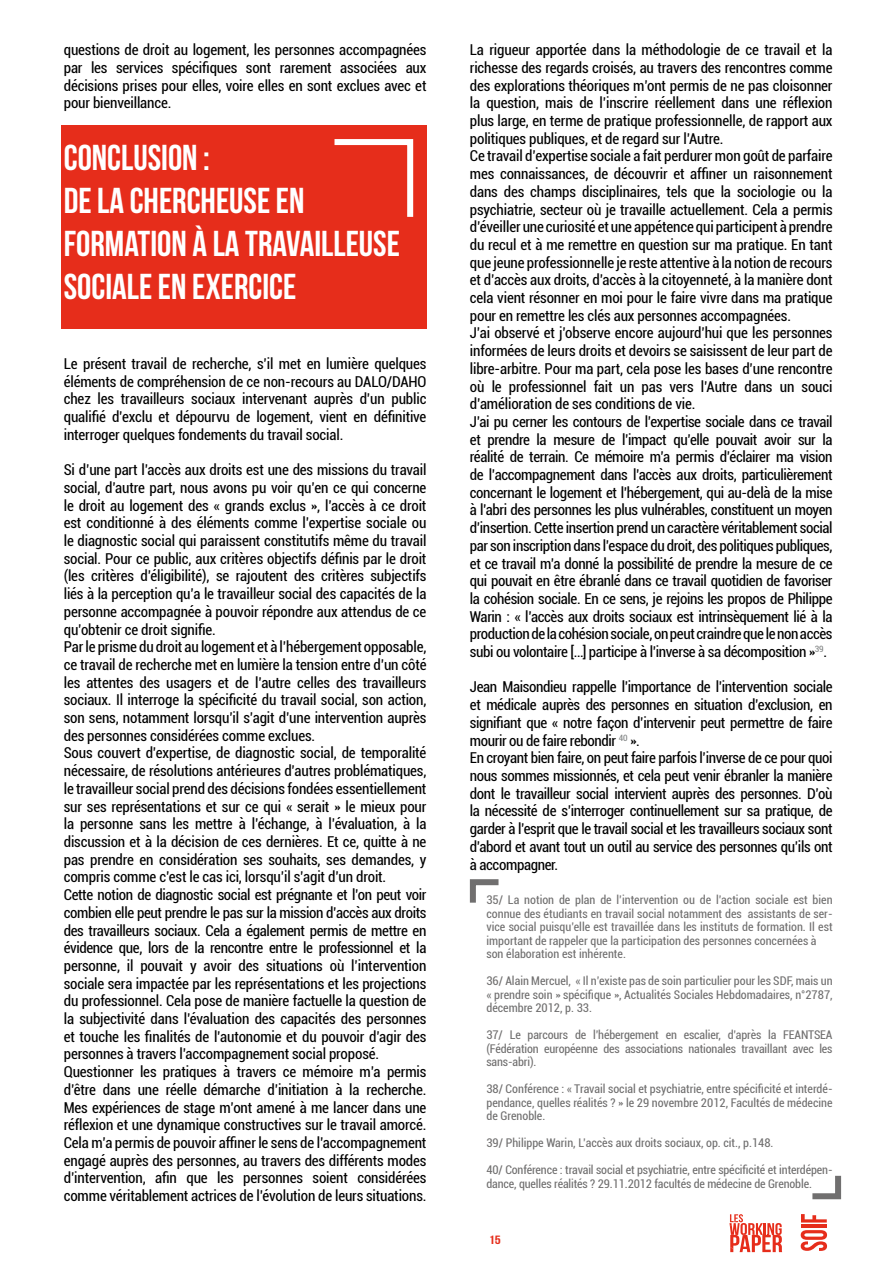
<style>
.page{position:relative;width:893px;height:1263px;background:#fff}
.page>*{position:absolute;margin:0;border:0;box-sizing:border-box;transform-origin:0 0}
.t1{font:36px/43.2px "Bebas Neue";color:#fff}
.t2{font:condensed 15px/17.7px "Roboto";letter-spacing:-.01em;color:#000}
.t3{font:condensed 12px/13.5px "Roboto";color:#706f6f;text-align:justify}
.t4{font:12px "Bebas Neue";color:#e62d1b;scale:1.27 1}
</style>
<div class="page">
<hr style="left:801px;top:1225px;width:26px;height:3px;background:#e62d1b">
<svg style="left:801px;top:1214px;width:26px;height:8px"></svg>
<svg style="left:801px;top:1230px;width:26px;height:21px"></svg>
<svg style="left:729px;top:1214px;width:53px;height:38px"></svg>
<div style="left:61px;top:125px;width:365px;height:204px;background:#e62d1b"></div>
<svg style="left:469px;top:879px;width:30px;height:24px"></svg>
<svg style="left:812px;top:1175px;width:30px;height:25px"></svg>
<svg style="left:334px;top:139px;width:80px;height:78px"></svg>
<p class="t2" style="left:64px;top:40px;width:364px;text-align:justify">questions de droit au logement, les personnes accompagnées par les services spécifiques sont rarement associées aux décisions prises pour elles, voire elles en sont exclues avec et pour bienveillance.</p>
<h1 class="t1" style="left:64px;top:135px;width:338px">CONCLUSION :<br>DE LA CHERCHEUSE EN<br>FORMATION À LA TRAVAILLEUSE<br>SOCIALE EN EXERCICE</h1>
<p class="t2" style="left:64px;top:354px;width:364px;text-align:justify">Le présent travail de recherche, s’il met en lumière quelques éléments de compréhension de ce non-recours au DALO/DAHO chez les travailleurs sociaux intervenant auprès d’un public qualifié d’exclu et dépourvu de logement, vient en définitive interroger quelques fondements du travail social.</p>
<p class="t2" style="left:64px;top:460px;width:364px">Si d’une part l’accès aux droits est une des missions du travail social, d’autre part, nous avons pu voir qu’en ce qui concerne le droit au logement des « grands exclus », l’accès à ce droit est conditionné à des éléments comme l’expertise sociale ou le diagnostic social qui paraissent constitutifs même du travail social. Pour ce public, aux critères objectifs définis par le droit (les critères d’éligibilité), se rajoutent des critères subjectifs liés à la perception qu’a le travailleur social des capacités de la personne accompagnée à pouvoir répondre aux attendus de ce qu’obtenir ce droit signifie.<br>Par le prisme du droit au logement et à l’hébergement opposable, ce travail de recherche met en lumière la tension entre d’un côté les attentes des usagers et de l’autre celles des travailleurs sociaux. Il interroge la spécificité du travail social, son action, son sens, notamment lorsqu’il s’agit d’une intervention auprès des personnes considérées comme exclues.<br>Sous couvert d’expertise, de diagnostic social, de temporalité nécessaire, de résolutions antérieures d’autres problématiques, le travailleur social prend des décisions fondées essentiellement sur ses représentations et sur ce qui « serait » le mieux pour la personne sans les mettre à l’échange, à l’évaluation, à la discussion et à la décision de ces dernières. Et ce, quitte à ne pas prendre en considération ses souhaits, ses demandes, y compris comme c’est le cas ici, lorsqu’il s’agit d’un droit.<br>Cette notion de diagnostic social est prégnante et l’on peut voir combien elle peut prendre le pas sur la mission d’accès aux droits des travailleurs sociaux. Cela a également permis de mettre en évidence que, lors de la rencontre entre le professionnel et la personne, il pouvait y avoir des situations où l’intervention sociale sera impactée par les représentations et les projections du professionnel. Cela pose de manière factuelle la question de la subjectivité dans l’évaluation des capacités des personnes et touche les finalités de l’autonomie et du pouvoir d’agir des personnes à travers l’accompagnement social proposé.<br>Questionner les pratiques à travers ce mémoire m’a permis d’être dans une réelle démarche d’initiation à la recherche.<br>Mes expériences de stage m’ont amené à me lancer dans une réflexion et une dynamique constructives sur le travail amorcé.<br>Cela m’a permis de pouvoir affiner le sens de l’accompagnement engagé auprès des personnes, au travers des différents modes d’intervention, afin que les personnes soient considérées comme véritablement actrices de l’évolution de leurs situations.</p>
<p class="t2" style="left:470px;top:40px;width:364px">La rigueur apportée dans la méthodologie de ce travail et la richesse des regards croisés, au travers des rencontres comme des explorations théoriques m’ont permis de ne pas cloisonner la question, mais de l’inscrire réellement dans une réflexion plus large, en terme de pratique professionnelle, de rapport aux politiques publiques, et de regard sur l’Autre.<br>Ce travail d’expertise sociale a fait perdurer mon goût de parfaire mes connaissances, de découvrir et affiner un raisonnement dans des champs disciplinaires, tels que la sociologie ou la psychiatrie, secteur où je travaille actuellement. Cela a permis d’éveiller une curiosité et une appétence qui participent à prendre du recul et à me remettre en question sur ma pratique. En tant que jeune professionnelle je reste attentive à la notion de recours et d’accès aux droits, d’accès à la citoyenneté, à la manière dont cela vient résonner en moi pour le faire vivre dans ma pratique pour en remettre les clés aux personnes accompagnées.<br>J’ai observé et j’observe encore aujourd’hui que les personnes informées de leurs droits et devoirs se saisissent de leur part de libre-arbitre. Pour ma part, cela pose les bases d’une rencontre où le professionnel fait un pas vers l’Autre dans un souci d’amélioration de ses conditions de vie.<br>J’ai pu cerner les contours de l’expertise sociale dans ce travail et prendre la mesure de l’impact qu’elle pouvait avoir sur la réalité de terrain. Ce mémoire m’a permis d’éclairer ma vision de l’accompagnement dans l’accès aux droits, particulièrement concernant le logement et l’hébergement, qui au-delà de la mise à l’abri des personnes les plus vulnérables, constituent un moyen d’insertion. Cette insertion prend un caractère véritablement social par son inscription dans l’espace du droit, des politiques publiques, et ce travail m’a donné la possibilité de prendre la mesure de ce qui pouvait en être ébranlé dans ce travail quotidien de favoriser la cohésion sociale. En ce sens, je rejoins les propos de Philippe Warin : « l’accès aux droits sociaux est intrinsèquement lié à la production de la cohésion sociale, on peut craindre que le non accès subi ou volontaire […] participe à l’inverse à sa décomposition »<sup>39</sup>.</p>
<p class="t2" style="left:470px;top:678px;width:364px">Jean Maisondieu rappelle l’importance de l’intervention sociale et médicale auprès des personnes en situation d’exclusion, en signifiant que « notre façon d’intervenir peut permettre de faire mourir ou de faire rebondir <sup>40</sup> ».<br>En croyant bien faire, on peut faire parfois l’inverse de ce pour quoi nous sommes missionnés, et cela peut venir ébranler la manière dont le travailleur social intervient auprès des personnes. D’où la nécessité de s’interroger continuellement sur sa pratique, de garder à l’esprit que le travail social et les travailleurs sociaux sont d’abord et avant tout un outil au service des personnes qu’ils ont à accompagner.</p>
<p class="t3" style="left:486px;top:893px;width:348px;text-align:left">35/ La notion de plan de l’intervention ou de l’action sociale est bien connue des étudiants en travail social notamment des assistants de ser&shy;vice social puisqu’elle est travaillée dans les instituts de formation. Il est important de rappeler que la participation des personnes concernées à son élaboration est inhérente.</p>
<p class="t3" style="left:486px;top:974px;width:348px">36/ Alain Mercuel, « Il n’existe pas de soin particulier pour les SDF, mais un « prendre soin » spécifique », Actualités Sociales Hebdomadaires, n°2787, décembre 2012, p. 33.</p>
<p class="t3" style="left:486px;top:1028px;width:348px">37/ Le parcours de l’hébergement en escalier, d’après la FEANTSEA (Fédération européenne des associations nationales travaillant avec les sans-abri).</p>
<p class="t3" style="left:486px;top:1082px;width:348px">38/ Conférence : « Travail social et psychiatrie, entre spécificité et interdé&shy;pendance, quelles réalités ? » le 29 novembre 2012, Facultés de médecine de Grenoble.</p>
<p class="t3" style="left:486px;top:1136px;width:289px">39/ Philippe Warin, L’accès aux droits sociaux, op. cit., p.148.</p>
<p class="t3" style="left:486px;top:1163px;width:348px">40/ Conférence : travail social et psychiatrie, entre spécificité et interdépen&shy;dance, quelles réalités ? 29.11.2012 facultés de médecine de Grenoble.</p>
<p class="t4" style="left:489px;top:1233px;width:11px">15</p>
</div>
